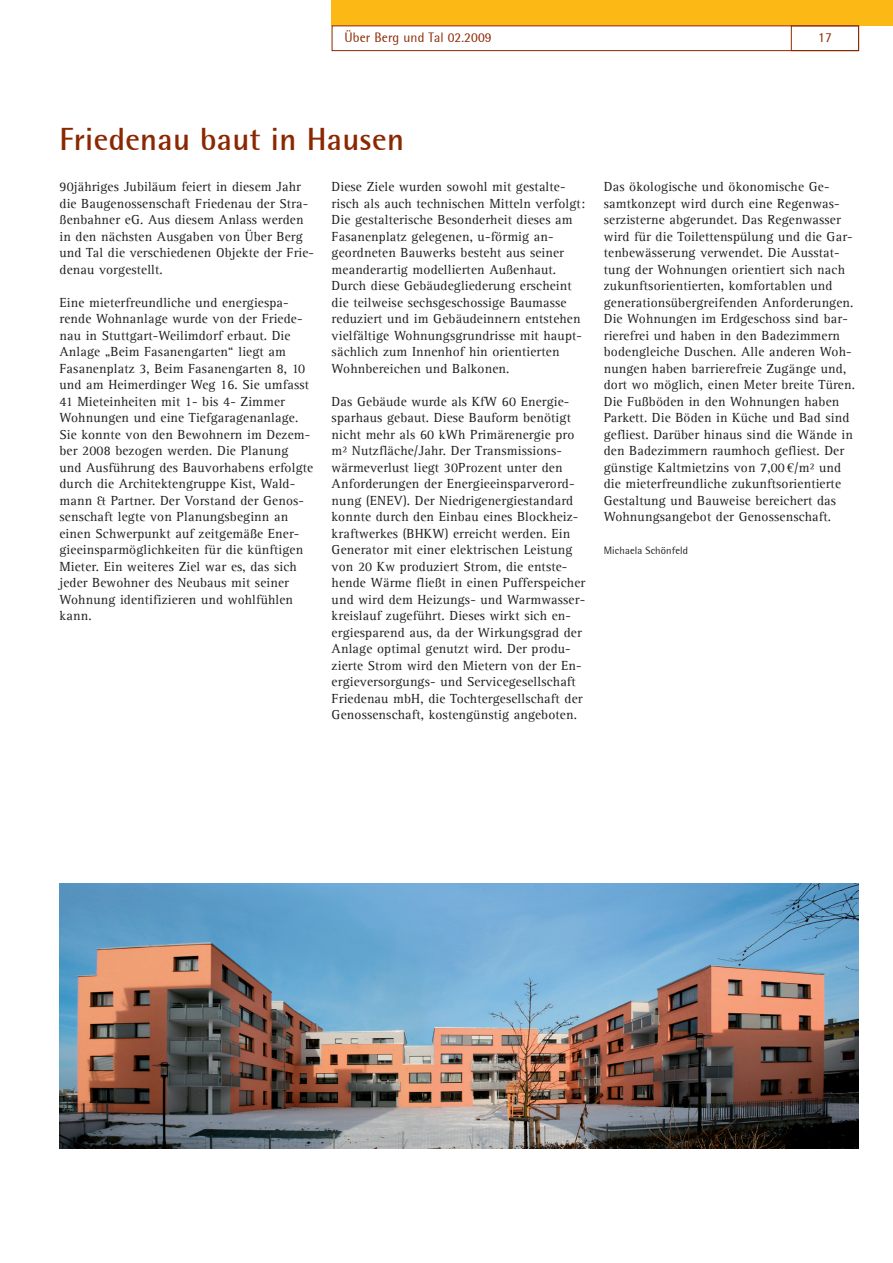
<style>
.page{position:relative;width:893px;height:1263px;background:#fff}
.page>*{position:absolute;margin:0;border:0;box-sizing:border-box;transform-origin:0 0}
.t1{font:700 31.5px "Agfa Rotis Semisans";letter-spacing:.01em;color:#8b2802}
.t2{font:13.5px/16.5px "Agfa Rotis Serif";letter-spacing:.01em;color:#231f20}
.t3{font:13.5px "Agfa Rotis Semisans";letter-spacing:.01em;color:#8b2802}
.t4{font:10.5px "Agfa Rotis Semisans";letter-spacing:.01em;color:#231f20}
</style>
<div class="page">
<img style="left:60px;top:883px;width:799px;height:266px">
<div style="left:332px;top:0;width:561px;height:25px;background:#fcb814"></div>
<div style="left:332px;top:26px;width:527px;height:25px;background:#fff;border:1px solid #8b2802"></div>
<div style="left:791px;top:26px;width:68px;height:25px;border:1px solid #8b2802"></div>
<p class="t3" style="left:344px;top:29px;width:149px">Über Berg und Tal 02.2009</p>
<p class="t3" style="left:818px;top:29px;width:15px">17</p>
<h1 class="t1" style="left:60px;top:120px;width:346px">Friedenau baut in Hausen</h1>
<p class="t2" style="left:60px;top:179px;width:256px">90jähriges Jubiläum feiert in diesem Jahr die Baugenossenschaft Friedenau der Stra&shy;ßenbahner eG. Aus diesem Anlass werden in den nächsten Ausgaben von Über Berg und Tal die verschiedenen Objekte der Frie&shy;denau vorgestellt.</p>
<p class="t2" style="left:60px;top:294px;width:255px">Eine mieterfreundliche und energiespa&shy;rende Wohnanlage wurde von der Friede&shy;nau in Stuttgart-Weilimdorf erbaut. Die Anlage „Beim Fasanengarten“ liegt am Fasanenplatz 3, Beim Fasanengarten 8, 10 und am Heimerdinger Weg 16. Sie umfasst 41 Mieteinheiten mit 1- bis 4- Zimmer Wohnungen und eine Tiefgaragenanlage.<br>Sie konnte von den Bewohnern im Dezem&shy;ber 2008 bezogen werden. Die Planung und Ausführung des Bauvorhabens erfolgte durch die Architektengruppe Kist, Wald&shy;mann &amp; Partner. Der Vorstand der Genos&shy;senschaft legte von Planungsbeginn an einen Schwerpunkt auf zeitgemäße Ener&shy;gieeinsparmöglichkeiten für die künftigen Mieter. Ein weiteres Ziel war es, das sich jeder Bewohner des Neubaus mit seiner Wohnung identifizieren und wohlfühlen kann.</p>
<p class="t2" style="left:332px;top:179px;width:255px">Diese Ziele wurden sowohl mit gestalte&shy;risch als auch technischen Mitteln verfolgt:<br>Die gestalterische Besonderheit dieses am Fasanenplatz gelegenen, u-förmig an&shy;geordneten Bauwerks besteht aus seiner meanderartig modellierten Außenhaut.<br>Durch diese Gebäudegliederung erscheint die teilweise sechsgeschossige Baumasse reduziert und im Gebäudeinnern entstehen vielfältige Wohnungsgrundrisse mit haupt&shy;sächlich zum Innenhof hin orientierten Wohnbereichen und Balkonen.</p>
<p class="t2" style="left:332px;top:393px;width:255px">Das Gebäude wurde als KfW 60 Energie&shy;sparhaus gebaut. Diese Bauform benötigt nicht mehr als 60 kWh Primärenergie pro m² Nutzfläche/Jahr. Der Transmissions&shy;wärmeverlust liegt 30Prozent unter den Anforderungen der Energieeinsparverord&shy;nung (ENEV). Der Niedrigenergiestandard konnte durch den Einbau eines Blockheiz&shy;kraftwerkes (BHKW) erreicht werden. Ein Generator mit einer elektrischen Leistung von 20 Kw produziert Strom, die entste&shy;hende Wärme fließt in einen Pufferspeicher und wird dem Heizungs- und Warmwasser&shy;kreislauf zugeführt. Dieses wirkt sich en&shy;ergiesparend aus, da der Wirkungsgrad der Anlage optimal genutzt wird. Der produ&shy;zierte Strom wird den Mietern von der En&shy;ergieversorgungs- und Servicegesellschaft Friedenau mbH, die Tochtergesellschaft der Genossenschaft, kostengünstig angeboten.</p>
<p class="t2" style="left:604px;top:179px;width:253px">Das ökologische und ökonomische Ge&shy;samtkonzept wird durch eine Regenwas&shy;serzisterne abgerundet. Das Regenwasser wird für die Toilettenspülung und die Gar&shy;tenbewässerung verwendet. Die Ausstat&shy;tung der Wohnungen orientiert sich nach zukunftsorientierten, komfortablen und generationsübergreifenden Anforderungen.<br>Die Wohnungen im Erdgeschoss sind bar&shy;rierefrei und haben in den Badezimmern bodengleiche Duschen. Alle anderen Woh&shy;nungen haben barrierefreie Zugänge und, dort wo möglich, einen Meter breite Türen.<br>Die Fußböden in den Wohnungen haben Parkett. Die Böden in Küche und Bad sind gefliest. Darüber hinaus sind die Wände in den Badezimmern raumhoch gefliest. Der günstige Kaltmietzins von 7,00 €/m² und die mieterfreundliche zukunftsorientierte Gestaltung und Bauweise bereichert das Wohnungsangebot der Genossenschaft.</p>
<p class="t4" style="left:604px;top:545px;width:86px">Michaela Schönfeld</p>
</div>
